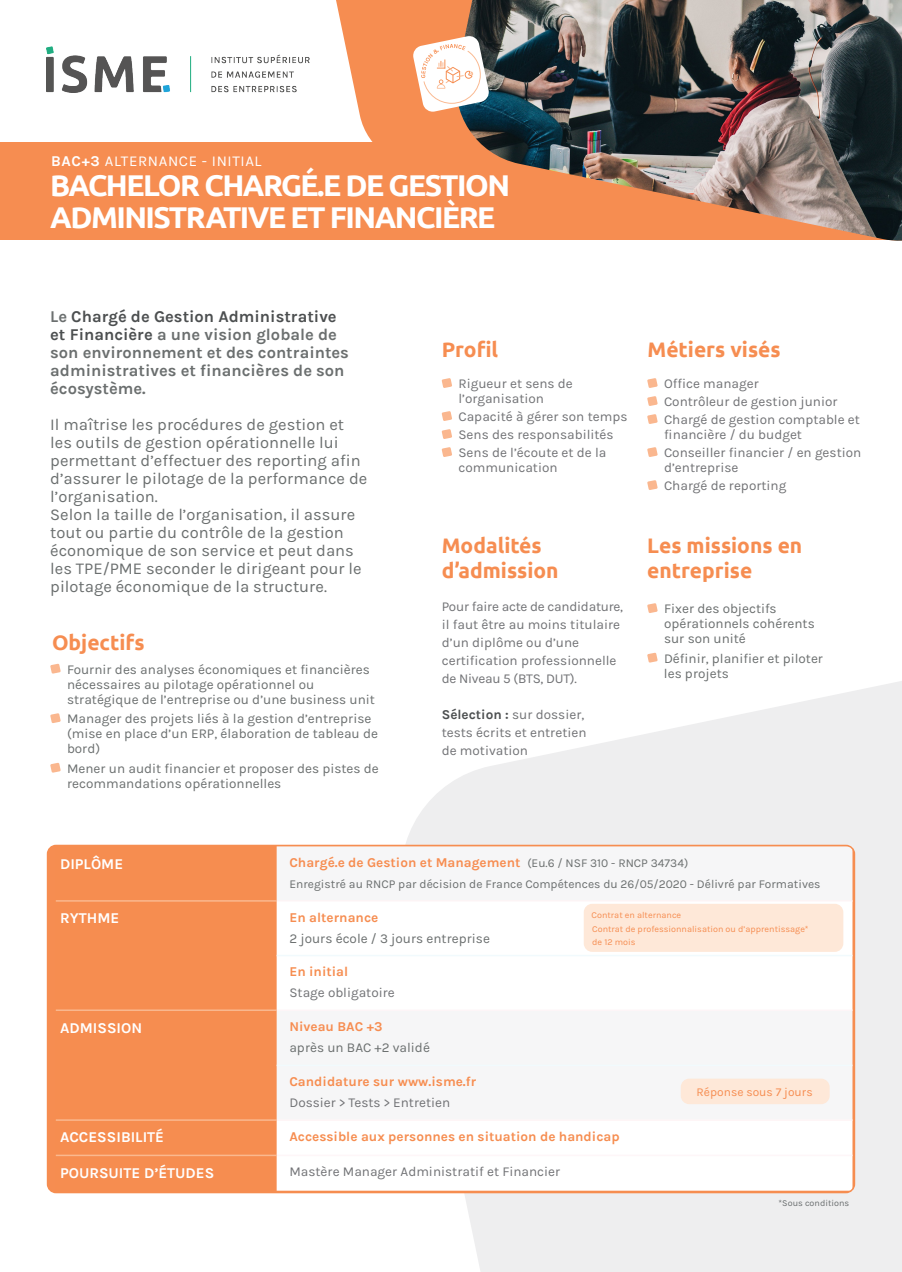
<style>
.page{position:relative;width:902px;height:1272px;background:#fff}
.page>*{position:absolute;margin:0;border:0;box-sizing:border-box;transform-origin:0 0}
.t1{font:700 30px/31.5px "Ubuntu";letter-spacing:-.05em;color:#fff}
.t2{font:700 21px/25.2px "Ubuntu";color:#f68d51}
.t3{font:16.5px/18px "Karla";color:#6b6f6f}
.t4{font:700 16.5px/18px "Karla";color:#6b6f6f}
.t5{font:700 15px "Karla";color:#fff}
.t6{font:15px "Karla";letter-spacing:.04em;color:#fff}
.t7{font:13.5px/18px "Karla";color:#717275}
.t8{font:13.5px/15px "Karla";color:#6b6f6f}
.t9{font:700 13.5px "Karla";color:#f68d50}
.t10{font:700 13.5px "Karla";color:#f68d51}
.t11{font:12px "Karla";color:#6b6f6f}
.t12{font:12px "Karla";color:#f68d51}
.t13{font:9px/13.5px "Karla";color:#f68d51}
.t14{font:9px "Karla";color:#6a6e6f}
.s1{font-weight:700}
.s2{color:#4c4f50}
.s3{font-weight:700;color:#4c4f50}
.s4{font-weight:400;font-size:12px;color:#6b6f6f}
</style>
<div class="page">
<svg style="left:336px;top:0;width:113px;height:142px;fill:#f68d51"></svg>
<svg style="left:390px;top:658px;width:511px;height:613px;fill:#eeeeef"></svg>
<div style="left:56px;top:847px;width:220px;height:343px;background:#f68d50"></div>
<div style="left:276px;top:847px;width:576px;height:53px;background:#f6f6f7"></div>
<svg style="left:276px;top:901px;width:576px;height:289px"></svg>
<hr style="left:276px;top:1119px;width:576px;height:1px;background:#fef6f8">
<hr style="left:276px;top:1154px;width:576px;height:2px;background:#fef6f8">
<hr style="left:276px;top:1009px;width:576px;height:1px;background:#fef6f8">
<hr style="left:276px;top:900px;width:576px;height:1px;background:#fef6f8">
<hr style="left:276px;top:1064px;width:576px;height:2px;background:#f1fafd">
<hr style="left:276px;top:954px;width:576px;height:2px;background:#f1fafd">
<hr style="left:56px;top:900px;width:220px;height:1px;background:#fab88f">
<hr style="left:56px;top:1009px;width:220px;height:1px;background:#fab88f">
<hr style="left:56px;top:1119px;width:220px;height:1px;background:#fab88f">
<hr style="left:56px;top:1154px;width:220px;height:2px;background:#fab88f">
<div style="left:47px;top:844px;width:808px;height:349px;border:2px solid #f68d50;border-radius:9px"></div>
<div style="left:583px;top:903px;width:260px;height:48px;background:#fee8d8;border-radius:9px"></div>
<div style="left:680px;top:1078px;width:149px;height:26px;background:#fee8d8;border-radius:9px"></div>
<svg style="left:441px;top:378px;width:11px;height:10px"></svg>
<svg style="left:441px;top:411px;width:11px;height:10px"></svg>
<svg style="left:441px;top:429px;width:11px;height:10px"></svg>
<svg style="left:441px;top:447px;width:11px;height:10px"></svg>
<svg style="left:647px;top:378px;width:10px;height:10px"></svg>
<svg style="left:647px;top:396px;width:10px;height:10px"></svg>
<svg style="left:647px;top:414px;width:10px;height:10px"></svg>
<svg style="left:647px;top:447px;width:10px;height:10px"></svg>
<svg style="left:647px;top:480px;width:10px;height:10px"></svg>
<svg style="left:50px;top:663px;width:11px;height:10px"></svg>
<svg style="left:50px;top:713px;width:11px;height:10px"></svg>
<svg style="left:50px;top:762px;width:11px;height:10px"></svg>
<svg style="left:647px;top:603px;width:10px;height:10px"></svg>
<svg style="left:647px;top:652px;width:10px;height:10px"></svg>
<div style="left:0;top:142px;width:901px;height:98px;background:#f68d51"></div>
<img style="left:454px;top:0;width:447px;height:241px">
<img style="left:47px;top:47px;width:263px;height:46px">
<svg style="left:412px;top:35px;width:77px;height:78px"></svg>
<p class="t6" style="left:51px;top:152px;width:212px"><span class="s1">BAC+3</span> ALTERNANCE - INITIAL</p>
<h1 class="t1" style="left:50px;top:169px;width:461px">BACHELOR CHARGÉ.E DE GESTION<br>ADMINISTRATIVE ET FINANCIÈRE</h1>
<p class="t4" style="left:50px;top:307px;width:300px">Le <span class="s2">Chargé de Gestion Administrative et Financière</span> a une vision globale de son environnement et des contraintes administratives et financières de son écosystème.</p>
<p class="t3" style="left:50px;top:415px;width:318px">Il maîtrise les procédures de gestion et les outils de gestion opérationnelle lui permettant d’effectuer des reporting afin d’assurer le pilotage de la performance de l’organisation.<br>Selon la taille de l’organisation, il assure tout ou partie du contrôle de la gestion économique de son service et peut dans les TPE/PME seconder le dirigeant pour le pilotage économique de la structure.</p>
<h2 class="t2" style="left:52px;top:629px;width:94px">Objectifs</h2>
<p class="t8" style="left:67px;top:661px;width:309px">Fournir des analyses économiques et financières nécessaires au pilotage opérationnel ou stratégique de l’entreprise ou d’une business unit</p>
<p class="t8" style="left:67px;top:711px;width:312px">Manager des projets liés à la gestion d’entreprise (mise en place d’un ERP, élaboration de tableau de bord)</p>
<p class="t8" style="left:67px;top:760px;width:313px">Mener un audit financier et proposer des pistes de recommandations opérationnelles</p>
<h2 class="t2" style="left:441px;top:337px;width:58px">Profil</h2>
<p class="t7" style="left:458px;top:376px;width:116px;line-height:15px">Rigueur et sens de l’organisation</p>
<p class="t7" style="left:458px;top:407px;width:170px">Capacité à gérer son temps<br>Sens des responsabilités<br>Sens de l’écoute et de la</p>
<p class="t7" style="left:458px;top:458px;width:101px">communication</p>
<h2 class="t2" style="left:441px;top:532px;width:118px">Modalités d’admission</h2>
<p class="t7" style="left:441px;top:598px;width:183px">Pour faire acte de candidature, il faut être au moins titulaire d’un diplôme ou d’une certification professionnelle de Niveau 5 (BTS, DUT).</p>
<p class="t7" style="left:441px;top:706px;width:146px"><span class="s3">Sélection :</span> sur dossier, tests écrits et entretien de motivation</p>
<h2 class="t2" style="left:647px;top:337px;width:135px">Métiers visés</h2>
<p class="t7" style="left:664px;top:374px;width:197px">Office manager<br>Contrôleur de gestion junior<br>Chargé de gestion comptable et</p>
<p class="t7" style="left:664px;top:425px;width:199px">financière / du budget<br>Conseiller financier / en gestion</p>
<p class="t7" style="left:664px;top:458px;width:124px">d’entreprise<br>Chargé de reporting</p>
<h2 class="t2" style="left:647px;top:532px;width:156px">Les missions en entreprise</h2>
<p class="t8" style="left:664px;top:601px;width:152px">Fixer des objectifs opérationnels cohérents sur son unité</p>
<p class="t8" style="left:664px;top:650px;width:161px">Définir, planifier et piloter les projets</p>
<p class="t5" style="left:60px;top:854px;width:65px">DIPLÔME</p>
<p class="t10" style="left:289px;top:854px;width:400px">Chargé.e de Gestion et Management <span class="s4">(Eu.6 / NSF 310 - RNCP 34734)</span></p>
<p class="t11" style="left:289px;top:877px;width:532px">Enregistré au RNCP par décision de France Compétences du 26/05/2020 - Délivré par Formatives</p>
<p class="t5" style="left:60px;top:909px;width:61px">RYTHME</p>
<p class="t10" style="left:289px;top:909px;width:90px">En alternance</p>
<p class="t8" style="left:289px;top:931px;width:202px">2 jours école / 3 jours entreprise</p>
<p class="t9" style="left:289px;top:964px;width:60px">En initial</p>
<p class="t7" style="left:289px;top:984px;width:107px">Stage obligatoire</p>
<p class="t5" style="left:60px;top:1018px;width:84px">ADMISSION</p>
<p class="t10" style="left:289px;top:1018px;width:94px">Niveau BAC +3</p>
<p class="t8" style="left:289px;top:1040px;width:142px">après un BAC +2 validé</p>
<p class="t9" style="left:289px;top:1073px;width:188px">Candidature sur www.isme.fr</p>
<p class="t7" style="left:289px;top:1094px;width:162px">Dossier &gt; Tests &gt; Entretien</p>
<p class="t5" style="left:60px;top:1128px;width:105px">ACCESSIBILITÉ</p>
<p class="t9" style="left:289px;top:1128px;width:332px">Accessible aux personnes en situation de handicap</p>
<p class="t5" style="left:60px;top:1163px;width:156px">POURSUITE D’ÉTUDES</p>
<p class="t7" style="left:289px;top:1162px;width:272px">Mastère Manager Administratif et Financier</p>
<p class="t13" style="left:591px;top:908px;width:218px">Contrat en alternance<br>Contrat de professionnalisation ou d’apprentissage* de 12 mois</p>
<p class="t12" style="left:696px;top:1085px;width:118px">Réponse sous 7 jours</p>
<p class="t14" style="left:778px;top:1197px;width:72px">*Sous conditions</p>
</div>
